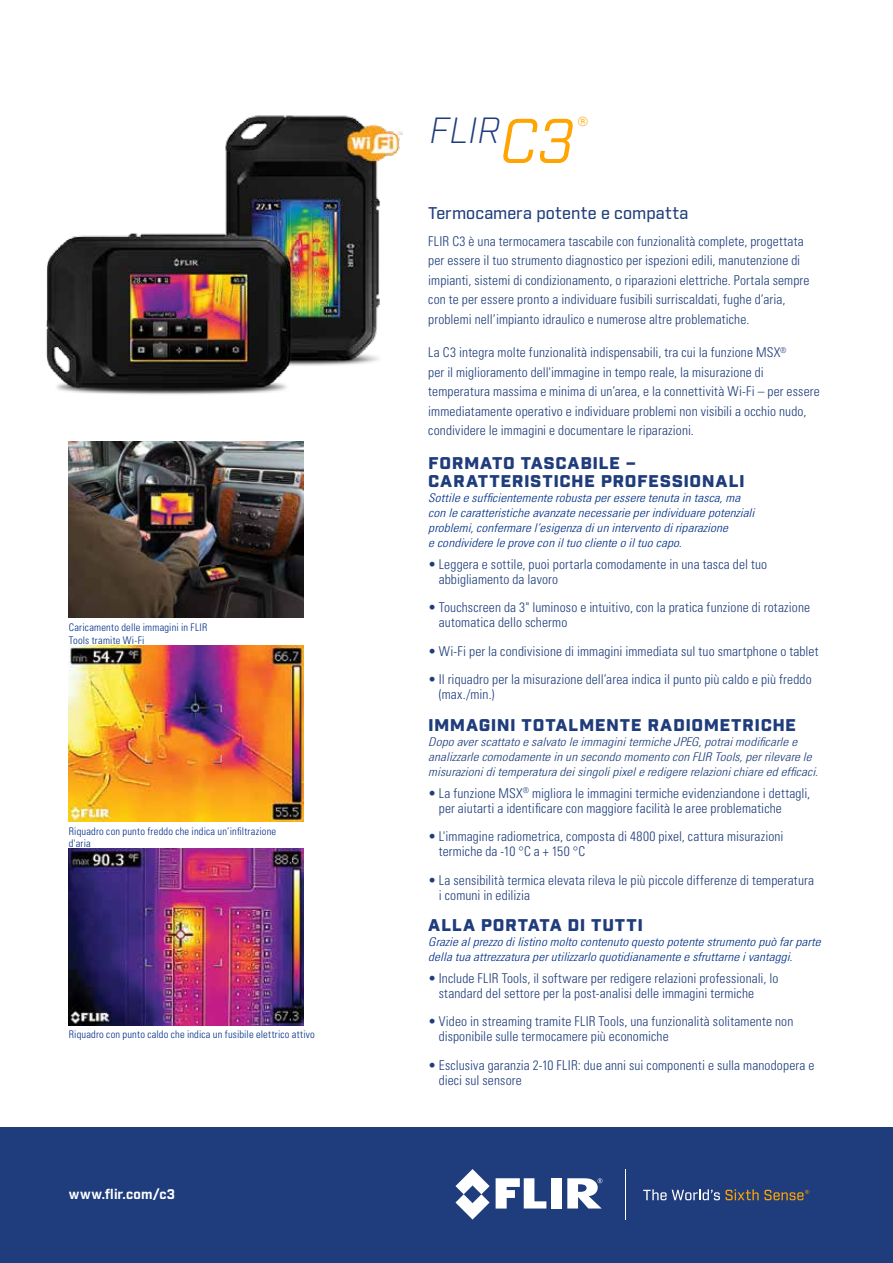
<style>
.page{position:relative;width:893px;height:1263px;background:#fff}
.page>*{position:absolute;margin:0;border:0;box-sizing:border-box;transform-origin:0 0}
.t1{font:italic 300 35.4px "Industry";color:#1f3d7c}
.t2{font:900 16.5px/18px "Industry";letter-spacing:.035em;color:#1f3d7c;scale:1.1 1}
.t3{font:500 16.5px "Industry";letter-spacing:.01em;color:#1f3d7c}
.t4{font:300 condensed 13.5px/15px "Univers LT Std";letter-spacing:.01em;color:#1f3d7c}
.t5{font:700 13.5px "Industry";letter-spacing:.02em;color:#fff}
.t6{font:12.6px "Univers LT Std";color:#ffa400}
.t7{font:italic 300 condensed 12px/15px "Univers LT Std";letter-spacing:.005em;color:#002f87;scale:1.1 1}
.t8{font:italic 300 condensed 12px/15px "Univers LT Std";letter-spacing:.005em;color:#1f3d7c;scale:1.1 1}
.t9{font:300 condensed 10.5px/12.6px "Univers LT Std";letter-spacing:.02em;color:#002f87}
.s1{font-weight:400;font-size:60.75px;color:#ffa400}
</style>
<div class="page">
<img style="left:46px;top:115px;width:357px;height:280px">
<img style="left:69px;top:849px;width:235px;height:176px">
<img style="left:69px;top:442px;width:235px;height:176px">
<img style="left:69px;top:645px;width:235px;height:177px">
<div style="left:0;top:1128px;width:893px;height:135px;background:#1f3d7c"></div>
<svg style="left:496px;top:1178px;width:50px;height:30px"></svg>
<div style="left:551px;top:1178px;width:11px;height:30px;background:#fff"></div>
<svg style="left:455px;top:1169px;width:35px;height:50px"></svg>
<svg style="left:567px;top:1178px;width:35px;height:30px"></svg>
<hr style="left:624px;top:1169px;width:1px;height:50px;background:#fff">
<svg style="left:643px;top:1189px;width:166px;height:11px"></svg>
<p class="t9" style="left:69px;top:621px;width:140px">Caricamento delle immagini in FLIR<br>Tools tramite Wi-Fi</p>
<p class="t9" style="left:69px;top:824px;width:209px">Riquadro con punto freddo che indica un’infiltrazione d'aria</p>
<p class="t9" style="left:69px;top:1027px;width:248px">Riquadro con punto caldo che indica un fusibile elettrico attivo</p>
<p class="t5" style="left:69px;top:1185px;width:108px">www.flir.com/c3</p>
<h1 class="t1" style="left:429px;top:109px;width:146px">FLIR<span class="s1">C3</span></h1>
<p class="t6" style="left:578px;top:114px;width:12px">®</p>
<p class="t3" style="left:428px;top:203px;width:262px">Termocamera potente e compatta</p>
<p class="t4" style="left:428px;top:231px;width:383px;line-height:19.5px">FLIR C3 è una termocamera tascabile con funzionalità complete, progettata per essere il tuo strumento diagnostico per ispezioni edili, manutenzione di impianti, sistemi di condizionamento, o riparazioni elettriche. Portala sempre con te per essere pronto a individuare fusibili surriscaldati, fughe d’aria, problemi nell’impianto idraulico e numerose altre problematiche.</p>
<p class="t4" style="left:428px;top:343px;width:393px;line-height:19.5px">La C3 integra molte funzionalità indispensabili, tra cui la funzione MSX<sup>®<br></sup>per il miglioramento dell'immagine in tempo reale, la misurazione di temperatura massima e minima di un’area, e la connettività Wi-Fi – per essere immediatamente operativo e individuare problemi non visibili a occhio nudo, condividere le immagini e documentare le riparazioni.</p>
<p class="t2" style="left:428px;top:455px;width:289px">FORMATO TASCABILE –<br>CARATTERISTICHE PROFESSIONALI</p>
<p class="t7" style="left:428px;top:490px;width:298px">Sottile e sufficientemente robusta per essere tenuta in tasca, ma con le caratteristiche avanzate necessarie per individuare potenziali problemi, confermare l’esigenza di un intervento di riparazione<br>e condividere le prove con il tuo cliente o il tuo capo.</p>
<p class="t4" style="left:439px;top:557px;width:330px;text-indent:-11px">• Leggera e sottile, puoi portarla comodamente in una tasca del tuo abbigliamento da lavoro</p>
<p class="t4" style="left:439px;top:600px;width:373px;text-indent:-11px">• Touchscreen da 3" luminoso e intuitivo, con la pratica funzione di rotazione automatica dello schermo</p>
<p class="t4" style="left:428px;top:644px;width:392px">• Wi-Fi per la condivisione di immagini immediata sul tuo smartphone o tablet</p>
<p class="t4" style="left:439px;top:672px;width:374px;text-indent:-11px">• Il riquadro per la misurazione dell’area indica il punto più caldo e più freddo (max./min.)</p>
<p class="t2" style="left:428px;top:717px;width:336px">IMMAGINI TOTALMENTE RADIOMETRICHE</p>
<p class="t8" style="left:428px;top:734px;width:356px">Dopo aver scattato e salvato le immagini termiche JPEG, potrai modificarle e analizzarle comodamente in un secondo momento con FLIR Tools, per rilevare le misurazioni di temperatura dei singoli pixel e redigere relazioni chiare ed efficaci.</p>
<p class="t4" style="left:439px;top:785px;width:373px;text-indent:-10px">• La funzione MSX<sup>®</sup> migliora le immagini termiche evidenziandone i dettagli, per aiutarti a identificare con maggiore facilità le aree problematiche</p>
<p class="t4" style="left:439px;top:829px;width:346px;text-indent:-11px">• L'immagine radiometrica, composta di 4800 pixel, cattura misurazioni termiche da -10 °C a + 150 °C</p>
<p class="t4" style="left:439px;top:872px;width:377px;text-indent:-11px">• La sensibilità termica elevata rileva le più piccole differenze di temperatura i comuni in edilizia</p>
<p class="t2" style="left:428px;top:917px;width:197px">ALLA PORTATA DI TUTTI</p>
<p class="t7" style="left:428px;top:934px;width:358px">Grazie al prezzo di listino molto contenuto questo potente strumento può far parte della tua attrezzatura per utilizzarlo quotidianamente e sfruttarne i vantaggi.</p>
<p class="t4" style="left:439px;top:971px;width:341px;text-indent:-11px">• Include FLIR Tools, il software per redigere relazioni professionali, lo standard del settore per la post-analisi delle immagini termiche</p>
<p class="t4" style="left:439px;top:1014px;width:356px;text-indent:-11px">• Video in streaming tramite FLIR Tools, una funzionalità solitamente non disponibile sulle termocamere più economiche</p>
<p class="t4" style="left:439px;top:1058px;width:377px;text-indent:-11px">• Esclusiva garanzia 2-10 FLIR: due anni sui componenti e sulla manodopera e dieci sul sensore</p>
</div>
